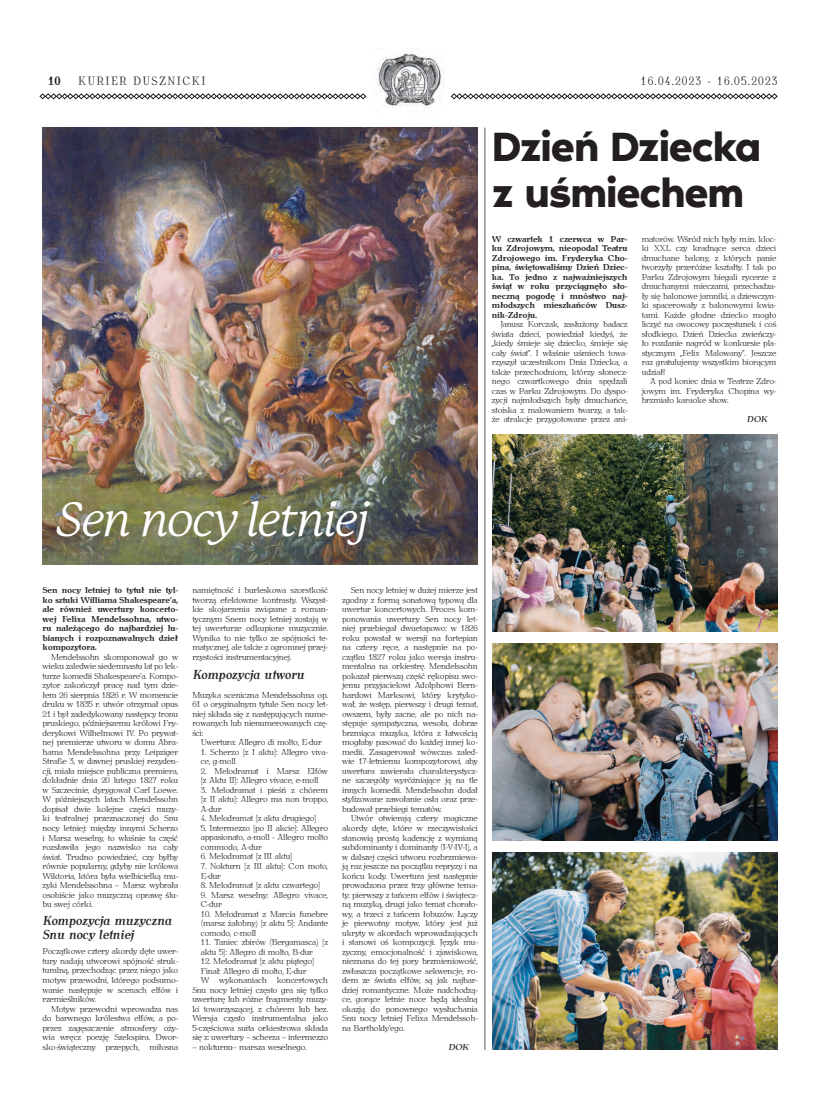
<style>
.page{position:relative;width:820px;height:1106px;background:#fff}
.page>*{position:absolute;margin:0;border:0;box-sizing:border-box;transform-origin:0 0}
.t1{font:italic 47px "P22 Mackinac Pro";letter-spacing:-.055em;color:#fff}
.t2{font:600 42px/46px "Noir Pro";letter-spacing:-.035em;color:#231f20}
.t3{font:italic 13px/14px "Antykwa Torunska Cond Med";letter-spacing:-.02em;color:#231f20}
.t4{font:300 12px "Antykwa Torunska Cond";letter-spacing:.1em;color:#231f20}
.t5{font:700 12px "Antykwa Torunska Cond";color:#231f20}
.t6{font:300 8.5px/9.5px "Antykwa Torunska";letter-spacing:-.025em;color:#231f20;text-align:justify}
.t7{font:700 8.5px/9.5px "Antykwa Torunska";letter-spacing:-.025em;color:#231f20;text-align:justify}
.t8{font:italic 8.5px "Antykwa Torunska Med";letter-spacing:-.01em;color:#231f20}
</style>
<div class="page">
<svg style="left:39px;top:93px;width:327px;height:6px"></svg>
<svg style="left:450px;top:93px;width:327px;height:6px"></svg>
<img style="left:373px;top:51px;width:69px;height:57px">
<hr style="left:484px;top:128px;width:1px;height:922px;background:#57585a">
<img style="left:43px;top:128px;width:434px;height:436px">
<img style="left:492px;top:434px;width:285px;height:197px">
<img style="left:492px;top:643px;width:285px;height:197px">
<img style="left:492px;top:852px;width:285px;height:197px">
<h3 class="t5" style="left:48px;top:72px;width:14px">10</h3>
<h3 class="t4" style="left:78px;top:72px;width:129px">KURIER DUSZNICKI</h3>
<h3 class="t4" style="left:640px;top:72px;width:138px">16.04.2023 - 16.05.2023</h3>
<h2 class="t2" style="left:492px;top:121px;width:271px">Dzień Dziecka z uśmiechem</h2>
<p class="t7" style="left:492px;top:233px;width:137px">W czwartek 1 czerwca w Par&shy;ku Zdrojowym, nieopodal Teatru Zdrojowego im. Fryderyka Cho&shy;pina, świętowaliśmy Dzień Dziec&shy;ka. To jedno z najważniejszych świąt w roku przyciągnęło sło&shy;neczną pogodę i mnóstwo naj&shy;młodszych mieszkańców Dusz&shy;nik-Zdroju.</p>
<p class="t6" style="left:492px;top:319px;width:137px;text-indent:8px">Janusz Korczak, zasłużony badacz świata dzieci, powiedział kiedyś, że „kiedy śmieje się dziecko, śmieje się cały świat”. I właśnie uśmiech towa&shy;rzyszył uczestnikom Dnia Dziecka, a także przechodniom, którzy słonecz&shy;nego czwartkowego dnia spędzali czas w Parku Zdrojowym. Do dyspo&shy;zycji najmłodszych były dmuchańce, stoiska z malowaniem twarzy, a tak&shy;że atrakcje przygotowane przez ani-</p>
<p class="t6" style="left:641px;top:233px;width:136px">matorów. Wśród nich były m.in. kloc&shy;ki XXL czy kradnące serca dzieci dmuchane balony, z których panie tworzyły przeróżne kształty. I tak po Parku Zdrojowym biegali rycerze z dmuchanymi mieczami, przechadza&shy;ły się balonowe jamniki, a dziewczyn&shy;ki spacerowały z balonowymi kwia&shy;tami. Każde głodne dziecko mogło liczyć na owocowy poczęstunek i coś słodkiego. Dzień Dziecka zwieńczy&shy;ło rozdanie nagród w konkursie pla&shy;stycznym „Felix Malowany”. Jeszcze raz gratulujemy wszystkim biorącym udział!</p>
<p class="t6" style="left:641px;top:376px;width:136px;text-indent:8px">A pod koniec dnia w Teatrze Zdro&shy;jowym im. Fryderyka Chopina wy&shy;brzmiało karaoke show.</p>
<p class="t8" style="left:746px;top:413px;width:22px">DOK</p>
<h1 class="t1" style="left:57px;top:493px;width:315px">Sen nocy letniej</h1>
<p class="t7" style="left:43px;top:585px;width:137px">Sen nocy letniej to tytuł nie tyl&shy;ko sztuki Williama Shakespeare’a, ale również uwertury koncerto&shy;wej Felixa Mendelssohna, utwo&shy;ru należącego do najbardziej lu&shy;bianych i rozpoznawalnych dzieł kompozytora.</p>
<p class="t6" style="left:43px;top:651px;width:137px;text-indent:8px">Mendelssohn skomponował go w wieku zaledwie siedemnastu lat po lek&shy;turze komedii Shakespeare’a. Kompo&shy;zytor zakończył pracę nad tym dzie&shy;łem 26 sierpnia 1826 r. W momencie druku w 1835 r. utwór otrzymał opus 21 i był zadedykowany następcy tronu pruskiego, późniejszemu królowi Fry&shy;derykowi Wilhelmowi IV. Po prywat&shy;nej premierze utworu w domu Abra&shy;hama Mendelssohna przy Leipziger Straße 3, w dawnej pruskiej rezyden&shy;cji, miała miejsce publiczna premiera, dokładnie dnia 20 lutego 1827 roku w Szczecinie, dyrygował Carl Loewe.<br>W późniejszych latach Mendelssohn dopisał dwie kolejne części muzy&shy;ki teatralnej przeznaczonej do Snu nocy letniej: między innymi Scherzo i Marsz weselny, to właśnie ta część rozsławiła jego nazwisko na cały świat. Trudno powiedzieć, czy byłby równie popularny, gdyby nie królowa Wiktoria, która była wielbicielką mu&shy;zyki Mendelssohna – Marsz wybrała osobiście jako muzyczną oprawę ślu&shy;bu swej córki.</p>
<h3 class="t3" style="left:43px;top:912px;width:131px">Kompozycja muzyczna<br>Snu nocy letniej</h3>
<p class="t6" style="left:43px;top:946px;width:137px">Początkowe cztery akordy dęte uwer&shy;tury nadają utworowi spójność struk&shy;turalną, przechodząc przez niego jako motyw przewodni, którego podsumo&shy;wanie następuje w scenach elfów i rzemieślników.</p>
<p class="t6" style="left:43px;top:1003px;width:137px;text-indent:8px">Motyw przewodni wprowadza nas do barwnego królestwa elfów, a po&shy;przez zagęszczenie atmosfery oży&shy;wia wręcz poezję Szekspira. Dwor&shy;sko-świąteczny przepych, miłosna</p>
<p class="t6" style="left:192px;top:585px;width:137px">namiętność i burleskowa szorstkość tworzą efektowne kontrasty. Wszyst&shy;kie skojarzenia związane z roman&shy;tycznym Snem nocy letniej zostają w tej uwerturze odkupione muzycznie.<br>Wynika to nie tylko ze spójności te&shy;matycznej, ale także z ogromnej przej&shy;rzystości instrumentacyjnej.</p>
<h3 class="t3" style="left:192px;top:666px;width:114px">Kompozycja utworu</h3>
<p class="t6" style="left:192px;top:689px;width:137px">Muzyka sceniczna Mendelssohna op.<br>61 o oryginalnym tytule Sen nocy let&shy;niej składa się z następujących nume&shy;rowanych lub nienumerowanych czę&shy;ści:</p>
<p class="t6" style="left:201px;top:737px;width:122px">Uwertura: Allegro di molto, E-dur</p>
<p class="t6" style="left:201px;top:746px;width:129px">1. Scherzo [z I aktu]: Allegro viva&shy;ce, g-moll</p>
<p class="t6" style="left:201px;top:765px;width:129px">2. Melodramat i Marsz Elfów [z Aktu II]: Allegro vivace, e-moll</p>
<p class="t6" style="left:201px;top:784px;width:129px">3. Melodramat i pieśń z chórem [z II aktu]: Allegro ma non troppo, A-dur</p>
<p class="t6" style="left:201px;top:813px;width:117px">4. Melodramat [z aktu drugiego]</p>
<p class="t6" style="left:201px;top:822px;width:129px">5. Intermezzo [po II akcie]: Allegro appasionato, a-moll - Allegro molto commodo, A-dur</p>
<p class="t6" style="left:201px;top:851px;width:93px">6. Melodramat [z III aktu]</p>
<p class="t6" style="left:201px;top:860px;width:129px">7. Nokturn [z III aktu]: Con moto,<br>E-dur</p>
<p class="t6" style="left:201px;top:879px;width:121px">8. Melodramat [z aktu czwartego]</p>
<p class="t6" style="left:201px;top:889px;width:129px">9. Marsz weselny: Allegro vivace,<br>C-dur</p>
<p class="t6" style="left:201px;top:908px;width:129px">10. Melodramat z Marcia funebre (marsz żałobny) [z aktu 5]: Andante comodo, c-moll</p>
<p class="t6" style="left:201px;top:936px;width:129px">11. Taniec zbirów (Bergamasca) [z aktu 5]: Allegro di molto, B-dur</p>
<p class="t6" style="left:201px;top:955px;width:115px">12. Melodramat [z aktu piątego]</p>
<p class="t6" style="left:201px;top:965px;width:107px">Finał: Allegro di molto, E-dur</p>
<p class="t6" style="left:201px;top:974px;width:129px">W wykonaniach koncertowych</p>
<p class="t6" style="left:192px;top:984px;width:137px">Snu nocy letniej często gra się tylko</p>
<p class="t6" style="left:192px;top:993px;width:137px">uwerturę lub różne fragmenty muzy-</p>
<p class="t6" style="left:192px;top:1003px;width:137px">ki towarzyszącej, z chórem lub bez.</p>
<p class="t6" style="left:192px;top:1012px;width:137px">Wersja czysto instrumentalna jako</p>
<p class="t6" style="left:192px;top:1022px;width:137px">5-częściowa suita orkiestrowa składa</p>
<p class="t6" style="left:192px;top:1031px;width:137px">się z: uwertury – scherza – intermezzo</p>
<p class="t6" style="left:192px;top:1041px;width:116px">– nokturnu– marsza weselnego.</p>
<p class="t6" style="left:342px;top:585px;width:137px;text-indent:8px">Sen nocy letniej w dużej mierze jest zgodny z formą sonatową typową dla uwertur koncertowych. Proces kom&shy;ponowania uwertury Sen nocy let&shy;niej przebiegał dwuetapowo: w 1826 roku powstał w wersji na fortepian na cztery ręce, a następnie na po&shy;czątku 1827 roku jako wersja instru&shy;mentalna na orkiestrę. Mendelssohn pokazał pierwszą część rękopisu swo&shy;jemu przyjacielowi Adolphowi Bern&shy;hardowi Marksowi, który krytyko&shy;wał, że wstęp, pierwszy i drugi temat, owszem, były zacne, ale po nich na&shy;stępuje sympatyczna, wesoła, dobrze brzmiąca muzyka, która z łatwością mogłaby pasować do każdej innej ko&shy;medii. Zasugerował wówczas zaled&shy;wie 17-letniemu kompozytorowi, aby uwertura zawierała charakterystycz&shy;ne szczegóły wyróżniające ją na tle innych komedii. Mendelssohn dodał stylizowane zawołanie osła oraz prze&shy;budował przebiegi tematów.</p>
<p class="t6" style="left:342px;top:813px;width:137px;text-indent:8px">Utwór otwierają cztery magiczne akordy dęte, które w rzeczywistości stanowią prostą kadencję z wymianą subdominanty i dominanty (I-V-IV-I), a w dalszej części utworu rozbrzmiewa&shy;ją raz jeszcze na początku repryzy i na końcu kody. Uwertura jest następnie prowadzona przez trzy główne tema&shy;ty: pierwszy z tańcem elfów i świątecz&shy;ną muzyką, drugi jako temat chorało&shy;wy, a trzeci z tańcem łobuzów. Łączy je pierwotny motyw, który jest już ukryty w akordach wprowadzających i stanowi oś kompozycji. Język mu&shy;zyczny, emocjonalność i zjawiskowa, nieznana do tej pory brzmieniowość, zwłaszcza początkowe sekwencje, ro&shy;dem ze świata elfów, są jak najbar&shy;dziej romantyczne. Może nadchodzą&shy;ce, gorące letnie noce będą idealną okazją do ponownego wysłuchania Snu nocy letniej Felixa Mendelssoh&shy;na Bartholdy’ego.</p>
<p class="t8" style="left:448px;top:1040px;width:22px">DOK</p>
</div>
